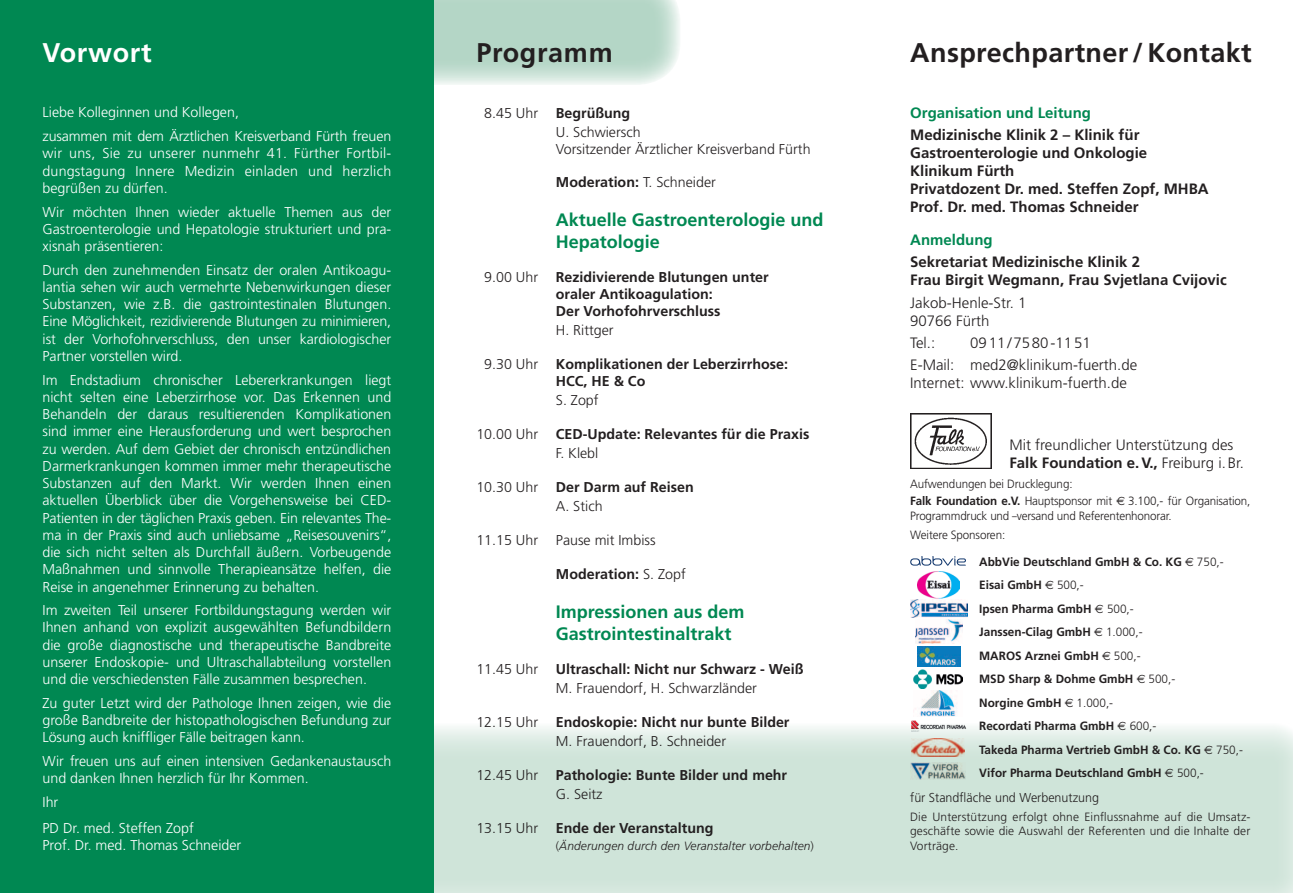
<style>
.page{position:relative;width:1293px;height:893px;background:#fff}
.page>*{position:absolute;margin:0;border:0;box-sizing:border-box;transform-origin:0 0}
.t1{font:700 27px "Frutiger";letter-spacing:.015em;color:#231f20}
.t2{font:700 27px "Frutiger";letter-spacing:.025em;color:#fff}
.t3{font:700 18px/21.9px "Frutiger";color:#008852}
.t4{font:700 15px/18px "Frutiger";color:#231f20}
.t5{font:300 15px/18px "Frutiger";color:#231f20}
.t6{font:700 15px "Frutiger";color:#008852}
.t7{font:300 14.25px/17.2px "Frutiger";color:#fff;text-align:justify}
.t8{font:700 14.25px/17px "Frutiger";color:#231f20}
.t9{font:300 14.25px/19px "Frutiger";color:#231f20}
.t10{font:300 12.9px "Frutiger";color:#231f20}
.t11{font:300 12px/14.4px "Frutiger";letter-spacing:-.01em;color:#231f20}
.t12{font:700 12px/23.5px "Frutiger";color:#231f20}
.t13{font:italic 300 12px "Frutiger";letter-spacing:.005em;color:#231f20}
.s1{font-weight:700}
.s2{font-weight:300}
.s3{font-style:normal}
.s4{font-family:"Euro Sans";font-weight:400}
</style>
<div class="page">
<div style="left:391px;top:723px;width:902px;height:170px;background:#cfe4d9"></div>
<svg style="left:434px;top:0;width:246px;height:85px"></svg>
<div style="left:0;top:0;width:434px;height:893px;background:#008852"></div>
<img style="left:910px;top:413px;width:81px;height:55px">
<img style="left:915px;top:620px;width:48px;height:23px">
<svg style="left:910px;top:556px;width:56px;height:10px"></svg>
<img style="left:914px;top:670px;width:48px;height:18px">
<img style="left:917px;top:572px;width:43px;height:26px">
<img style="left:910px;top:600px;width:57px;height:18px">
<img style="left:915px;top:690px;width:41px;height:26px">
<img style="left:910px;top:720px;width:56px;height:11px">
<img style="left:911px;top:739px;width:53px;height:17px">
<img style="left:910px;top:762px;width:55px;height:18px">
<img style="left:918px;top:646px;width:42px;height:21px">
<h1 class="t2" style="left:43px;top:37px;width:111px">Vorwort</h1>
<h1 class="t1" style="left:476px;top:37px;width:138px">Programm</h1>
<p class="t7" style="left:43px;top:101px;width:350px;line-height:23.7px">Liebe Kolleginnen und Kollegen,<br>zusammen mit dem Ärztlichen Kreisverband Fürth freuen</p>
<p class="t7" style="left:43px;top:145px;width:350px">wir uns, Sie zu unserer nunmehr 41. Fürther Fortbil&shy;dungstagung Innere Medizin einladen und herzlich begrüßen zu dürfen.</p>
<p class="t7" style="left:43px;top:203px;width:350px">Wir möchten Ihnen wieder aktuelle Themen aus der Gastroenterologie und Hepatologie strukturiert und pra&shy;xisnah präsentieren:</p>
<p class="t7" style="left:43px;top:261px;width:350px">Durch den zunehmenden Einsatz der oralen Antikoagu&shy;lantia sehen wir auch vermehrte Nebenwirkungen dieser Substanzen, wie z.B. die gastrointestinalen Blutungen.<br>Eine Möglichkeit, rezidivierende Blutungen zu minimieren, ist der Vorhofohrverschluss, den unser kardiologischer Partner vorstellen wird.</p>
<p class="t7" style="left:43px;top:371px;width:350px">Im Endstadium chronischer Lebererkrankungen liegt nicht selten eine Leberzirrhose vor. Das Erkennen und Behandeln der daraus resultierenden Komplikationen sind immer eine Herausforderung und wert besprochen zu werden. Auf dem Gebiet der chronisch entzündlichen Darmerkrankungen kommen immer mehr therapeutische Substanzen auf den Markt. Wir werden Ihnen einen aktuellen Überblick über die Vorgehensweise bei CED-Patienten in der täglichen Praxis geben. Ein relevantes The&shy;ma in der Praxis sind auch unliebsame „Reisesouvenirs“, die sich nicht selten als Durchfall äußern. Vorbeugende Maßnahmen und sinnvolle Therapieansätze helfen, die Reise in angenehmer Erinnerung zu behalten.</p>
<p class="t7" style="left:43px;top:602px;width:350px">Im zweiten Teil unserer Fortbildungstagung werden wir Ihnen anhand von explizit ausgewählten Befundbildern die große diagnostische und therapeutische Bandbreite unserer Endoskopie- und Ultraschallabteilung vorstellen und die verschiedensten Fälle zusammen besprechen.</p>
<p class="t7" style="left:43px;top:694px;width:350px">Zu guter Letzt wird der Pathologe Ihnen zeigen, wie die große Bandbreite der histopathologischen Befundung zur Lösung auch kniffliger Fälle beitragen kann.</p>
<p class="t7" style="left:43px;top:752px;width:350px">Wir freuen uns auf einen intensiven Gedankenaustausch und danken Ihnen herzlich für Ihr Kommen.</p>
<p class="t7" style="left:43px;top:789px;width:153px;line-height:25.8px">Ihr<br>PD Dr. med. Steffen Zopf</p>
<p class="t7" style="left:43px;top:836px;width:200px">Prof. Dr. med. Thomas Schneider</p>
<p class="t9" style="left:556px;top:103px;width:86px;text-indent:-72px">8.45 Uhr <span class="s1">Begrüßung<br></span>U. Schwiersch</p>
<p class="t9" style="left:556px;top:139px;width:256px">Vorsitzender Ärztlicher Kreisverband Fürth</p>
<p class="t8" style="left:556px;top:174px;width:161px">Moderation: <span class="s2">T. Schneider</span></p>
<p class="t3" style="left:556px;top:209px;width:269px">Aktuelle Gastroenterologie und<br>Hepatologie</p>
<p class="t8" style="left:556px;top:268px;width:214px;text-indent:-72px"><span class="s2">9.00 Uhr</span> Rezidivierende Blutungen unter oraler Antikoagulation:<br>Der Vorhofohrverschluss</p>
<p class="t9" style="left:556px;top:320px;width:59px">H. Rittger</p>
<p class="t8" style="left:556px;top:355px;width:234px;text-indent:-72px"><span class="s2">9.30 Uhr</span> Komplikationen der Leberzirrhose:<br>HCC, HE &amp; Co</p>
<p class="t9" style="left:556px;top:390px;width:44px">S. Zopf</p>
<p class="t8" style="left:556px;top:424px;width:255px;line-height:19px;text-indent:-80px"><span class="s2">10.00 Uhr</span> CED-Update: Relevantes für die Praxis<br><span class="s2">F. Klebl</span></p>
<p class="t8" style="left:556px;top:477px;width:139px;line-height:19px;text-indent:-80px"><span class="s2">10.30 Uhr</span> Der Darm auf Reisen<br><span class="s2">A. Stich</span></p>
<p class="t9" style="left:476px;top:530px;width:181px">11.15 Uhr Pause mit Imbiss</p>
<p class="t8" style="left:556px;top:566px;width:131px">Moderation: <span class="s2">S. Zopf</span></p>
<p class="t3" style="left:556px;top:601px;width:190px">Impressionen aus dem<br>Gastrointestinaltrakt</p>
<p class="t9" style="left:556px;top:660px;width:249px;text-indent:-80px">11.45 Uhr <span class="s1">Ultraschall: Nicht nur Schwarz - Weiß<br></span>M. Frauendorf, H. Schwarzländer</p>
<p class="t9" style="left:556px;top:713px;width:235px;text-indent:-80px">12.15 Uhr <span class="s1">Endoskopie: Nicht nur bunte Bilder<br></span>M. Frauendorf, B. Schneider</p>
<p class="t8" style="left:556px;top:765px;width:233px;line-height:19px;text-indent:-80px"><span class="s2">12.45 Uhr</span> Pathologie: Bunte Bilder und mehr<br><span class="s2">G. Seitz</span></p>
<p class="t8" style="left:476px;top:820px;width:239px"><span class="s2">13.15 Uhr</span> Ende der Veranstaltung</p>
<p class="t13" style="left:556px;top:839px;width:259px"><span class="s3">(</span>Änderungen durch den Veranstalter vorbehalten<span class="s3">)</span></p>
<h1 class="t1" style="left:910px;top:37px;width:343px">Ansprechpartner/Kontakt</h1>
<p class="t6" style="left:910px;top:104px;width:182px">Organisation und Leitung</p>
<p class="t4" style="left:910px;top:126px;width:300px">Medizinische Klinik 2 – Klinik für<br>Gastroenterologie und Onkologie<br>Klinikum Fürth<br>Privatdozent Dr. med. Steffen Zopf, MHBA<br>Prof. Dr. med. Thomas Schneider</p>
<p class="t6" style="left:910px;top:231px;width:84px">Anmeldung</p>
<p class="t4" style="left:910px;top:253px;width:318px">Sekretariat Medizinische Klinik 2<br>Frau Birgit Wegmann, Frau Svjetlana Cvijovic</p>
<p class="t5" style="left:910px;top:293px;width:118px">Jakob-Henle-Str. 1<br>90766 Fürth</p>
<p class="t5" style="left:910px;top:334px;width:27px">Tel.:</p>
<p class="t5" style="left:910px;top:332px;width:229px;line-height:22.2px;text-indent:60px">0911/7580-1151<br>E-Mail: med2@klinikum-fuerth.de</p>
<p class="t5" style="left:910px;top:374px;width:218px">Internet: www.klinikum-fuerth.de</p>
<p class="t5" style="left:1009px;top:436px;width:236px">Mit freundlicher Unterstützung des<br><span class="s1">Falk Foundation e.V.,</span> Freiburg i.Br.</p>
<p class="t11" style="left:910px;top:476px;width:342px;line-height:17.1px">Aufwendungen bei Drucklegung:<br><span class="s1">Falk Foundation e.V.</span> Hauptsponsor mit <span class="s4">€</span> 3.100,- für Organisation,</p>
<p class="t11" style="left:910px;top:507px;width:263px;line-height:18.6px">Programmdruck und –versand und Referentenhonorar.<br>Weitere Sponsoren:</p>
<p class="t12" style="left:979px;top:549px;width:265px">AbbVie Deutschland GmbH &amp; Co. KG <span class="s4">€</span> <span class="s2">750,-<br></span>Eisai GmbH <span class="s4">€</span> <span class="s2">500,-<br></span>Ipsen Pharma GmbH <span class="s4">€</span> <span class="s2">500,-<br></span>Janssen-Cilag GmbH <span class="s4">€</span> <span class="s2">1.000,-<br></span>MAROS Arznei GmbH <span class="s4">€</span> <span class="s2">500,-<br></span>MSD Sharp &amp; Dohme GmbH <span class="s4">€</span> <span class="s2">500,-<br></span>Norgine GmbH <span class="s4">€</span> <span class="s2">1.000,-<br></span>Recordati Pharma GmbH <span class="s4">€</span> <span class="s2">600,-<br></span>Takeda Pharma Vertrieb GmbH &amp; Co. KG <span class="s4">€</span> <span class="s2">750,-<br></span>Vifor Pharma Deutschland GmbH <span class="s4">€</span> <span class="s2">500,-</span></p>
<p class="t10" style="left:910px;top:790px;width:190px">für Standfläche und Werbenutzung</p>
<p class="t11" style="left:910px;top:809px;width:342px;text-align:justify">Die Unterstützung erfolgt ohne Einflussnahme auf die Umsatz&shy;geschäfte sowie die Auswahl der Referenten und die Inhalte der Vorträge.</p>
</div>
